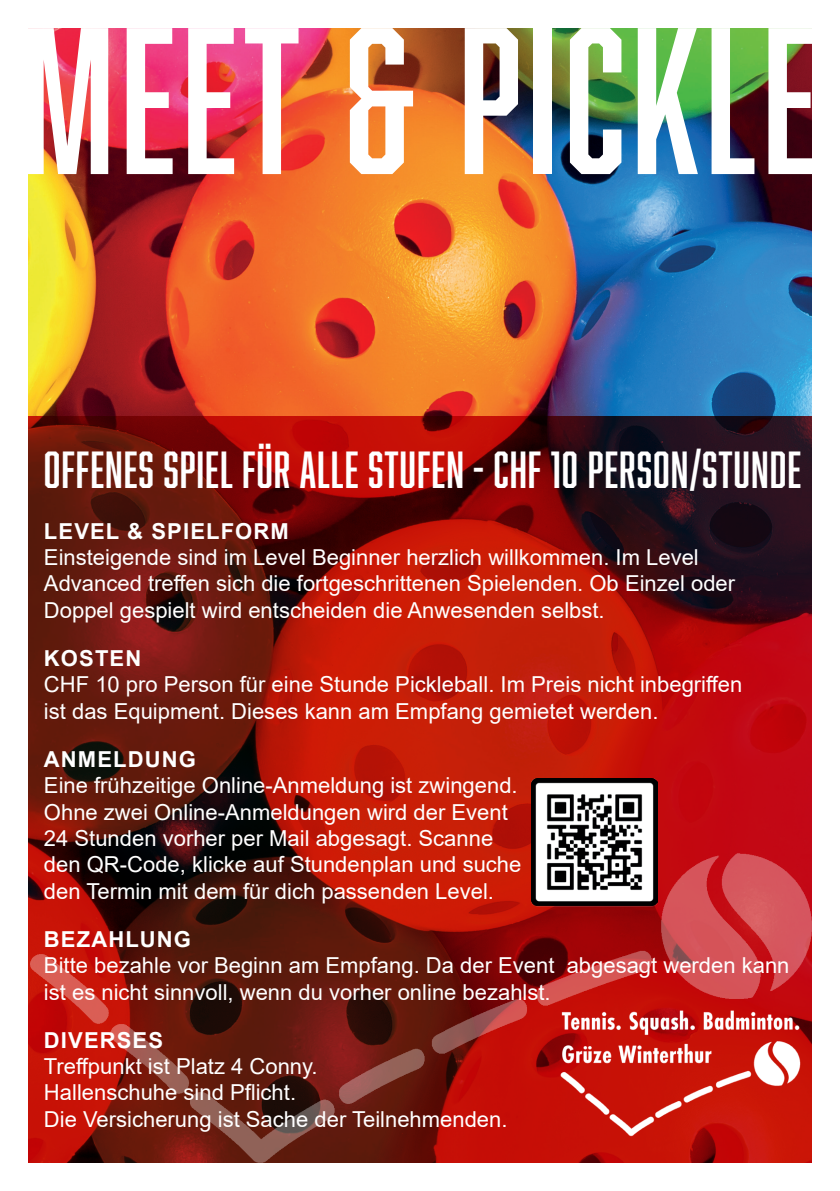
<style>
.page{position:relative;width:840px;height:1191px;background:#fff}
.page>*{position:absolute;margin:0;border:0;box-sizing:border-box;transform-origin:0 0}
.t1{font:192px "Abolition";letter-spacing:.03em;color:#fff}
.t2{font:48px "Abolition";letter-spacing:.02em;color:#fff}
.t3{font:22px/26.4px "Arial";color:#fff}
.t4{font:700 22px "Arial";letter-spacing:.05em;color:#fff}
</style>
<div class="page">
<img style="left:28px;top:28px;width:783px;height:388px">
<svg style="left:28px;top:416px;width:783px;height:383px;background:#84120b"></svg>
<img style="left:28px;top:799px;width:784px;height:364px">
<img style="left:531px;top:779px;width:126px;height:136px">
<img style="left:552px;top:1005px;width:260px;height:136px">
<h1 class="t1" style="left:21px;top:-10px;width:798px">MEET &amp; PICKLE</h1>
<h2 class="t2" style="left:44px;top:441px;width:758px">OFFENES SPIEL FÜR ALLE STUFEN - CHF 10 PERSON/STUNDE</h2>
<p class="t4" style="left:44px;top:515px;width:246px">LEVEL &amp; SPIELFORM</p>
<p class="t3" style="left:44px;top:544px;width:692px">Einsteigende sind im Level Beginner herzlich willkommen. Im Level<br>Advanced treffen sich die fortgeschrittenen Spielenden. Ob Einzel oder<br>Doppel gespielt wird entscheiden die Anwesenden selbst.</p>
<p class="t4" style="left:44px;top:642px;width:99px">KOSTEN</p>
<p class="t3" style="left:44px;top:671px;width:699px">CHF 10 pro Person für eine Stunde Pickleball. Im Preis nicht inbegriffen ist das Equipment. Dieses kann am Empfang gemietet werden.</p>
<p class="t4" style="left:44px;top:743px;width:153px">ANMELDUNG</p>
<p class="t3" style="left:44px;top:772px;width:478px">Eine frühzeitige Online-Anmeldung ist zwingend.<br>Ohne zwei Online-Anmeldungen wird der Event 24 Stunden vorher per Mail abgesagt. Scanne den QR-Code, klicke auf Stundenplan und suche den Termin mit dem für dich passenden Level.</p>
<p class="t4" style="left:44px;top:923px;width:148px">BEZAHLUNG</p>
<p class="t3" style="left:44px;top:952px;width:746px">Bitte bezahle vor Beginn am Empfang. Da der Event abgesagt werden kann ist es nicht sinnvoll, wenn du vorher online bezahlst.</p>
<p class="t4" style="left:44px;top:1024px;width:120px">DIVERSES</p>
<p class="t3" style="left:44px;top:1053px;width:465px">Treffpunkt ist Platz 4 Conny.<br>Hallenschuhe sind Pflicht.<br>Die Versicherung ist Sache der Teilnehmenden.</p>
</div>
